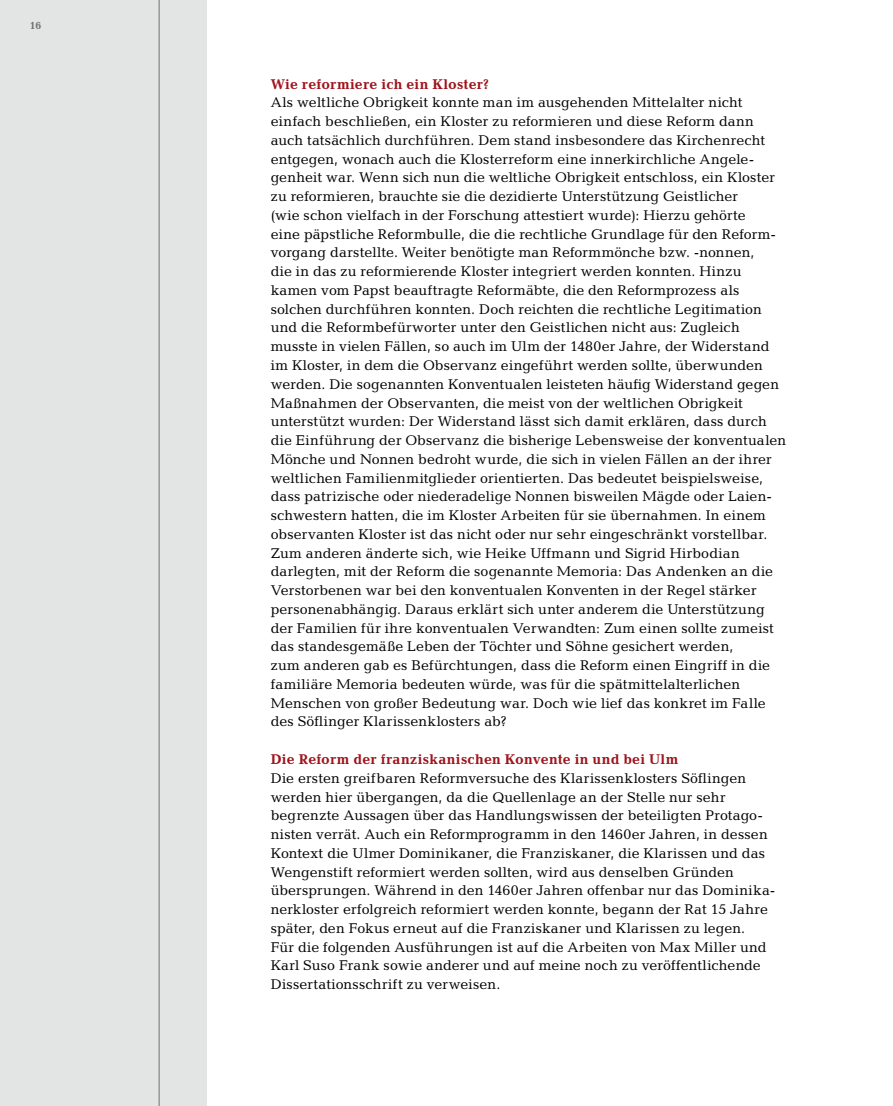
<style>
.page{position:relative;width:893px;height:1106px;background:#fff}
.page>*{position:absolute;margin:0;border:0;box-sizing:border-box;transform-origin:0 0}
.t1{font:14.25px/18.8px "Candida";letter-spacing:.01em;color:#000}
.t2{font:700 14.25px "Candida";letter-spacing:.015em;color:#9f131c}
.t3{font:700 10.5px "Candida";color:#707172}
</style>
<div class="page">
<hr style="left:892px;top:0;width:1px;height:1106px;background:#e3e4e4">
<div style="left:0;top:0;width:206px;height:1106px;background:#e3e4e4"></div>
<hr style="left:159px;top:0;width:1px;height:1106px;background:#707172">
<p class="t3" style="left:30px;top:20px;width:13px">16</p>
<p class="t2" style="left:271px;top:76px;width:220px">Wie reformiere ich ein Kloster?</p>
<p class="t1" style="left:271px;top:93px;width:517px">Als weltliche Obrigkeit konnte man im ausgehenden Mittelalter nicht einfach beschließen, ein Kloster zu reformieren und diese Reform dann auch tatsächlich durchführen. Dem stand insbesondere das Kirchenrecht entgegen, wonach auch die Klosterreform eine innerkirchliche Angele&shy;genheit war. Wenn sich nun die weltliche Obrigkeit entschloss, ein Kloster zu reformieren, brauchte sie die dezidierte Unterstützung Geistlicher<br>(wie schon vielfach in der Forschung attestiert wurde): Hierzu gehörte<br>eine päpstliche Reformbulle, die die rechtliche Grundlage für den Reform&shy;vorgang darstellte. Weiter benötigte man Reformmönche bzw. -nonnen,<br>die in das zu reformierende Kloster integriert werden konnten. Hinzu kamen vom Papst beauftragte Reformäbte, die den Reformprozess als solchen durchführen konnten. Doch reichten die rechtliche Legitimation und die Reformbefürworter unter den Geistlichen nicht aus: Zugleich musste in vielen Fällen, so auch im Ulm der 1480er Jahre, der Widerstand im Kloster, in dem die Observanz eingeführt werden sollte, überwunden werden. Die sogenannten Konventualen leisteten häufig Widerstand gegen Maßnahmen der Observanten, die meist von der weltlichen Obrigkeit unterstützt wurden: Der Widerstand lässt sich damit erklären, dass durch die Einführung der Observanz die bisherige Lebensweise der konventualen Mönche und Nonnen bedroht wurde, die sich in vielen Fällen an der ihrer weltlichen Familienmitglieder orientierten. Das bedeutet beispielsweise, dass patrizische oder niederadelige Nonnen bisweilen Mägde oder Laien&shy;schwestern hatten, die im Kloster Arbeiten für sie übernahmen. In einem observanten Kloster ist das nicht oder nur sehr eingeschränkt vorstellbar.<br>Zum anderen änderte sich, wie Heike Uffmann und Sigrid Hirbodian darlegten, mit der Reform die sogenannte Memoria: Das Andenken an die Verstorbenen war bei den konventualen Konventen in der Regel stärker personenabhängig. Daraus erklärt sich unter anderem die Unterstützung der Familien für ihre konventualen Verwandten: Zum einen sollte zumeist das standesgemäße Leben der Töchter und Söhne gesichert werden,<br>zum anderen gab es Befürchtungen, dass die Reform einen Eingriff in die familiäre Memoria bedeuten würde, was für die spätmittelalterlichen Menschen von großer Bedeutung war. Doch wie lief das konkret im Falle des Söflinger Klarissenklosters ab?</p>
<p class="t2" style="left:271px;top:751px;width:409px">Die Reform der franziskanischen Konvente in und bei Ulm</p>
<p class="t1" style="left:271px;top:768px;width:506px">Die ersten greifbaren Reformversuche des Klarissenklosters Söflingen werden hier übergangen, da die Quellenlage an der Stelle nur sehr begrenzte Aussagen über das Handlungswissen der beteiligten Protago&shy;nisten verrät. Auch ein Reformprogramm in den 1460er Jahren, in dessen Kontext die Ulmer Dominikaner, die Franziskaner, die Klarissen und das Wengenstift reformiert werden sollten, wird aus denselben Gründen übersprungen. Während in den 1460er Jahren offenbar nur das Dominika&shy;nerkloster erfolgreich reformiert werden konnte, begann der Rat 15 Jahre später, den Fokus erneut auf die Franziskaner und Klarissen zu legen.<br>Für die folgenden Ausführungen ist auf die Arbeiten von Max Miller und Karl Suso Frank sowie anderer und auf meine noch zu veröffentlichende Dissertationsschrift zu verweisen.</p>
</div>
